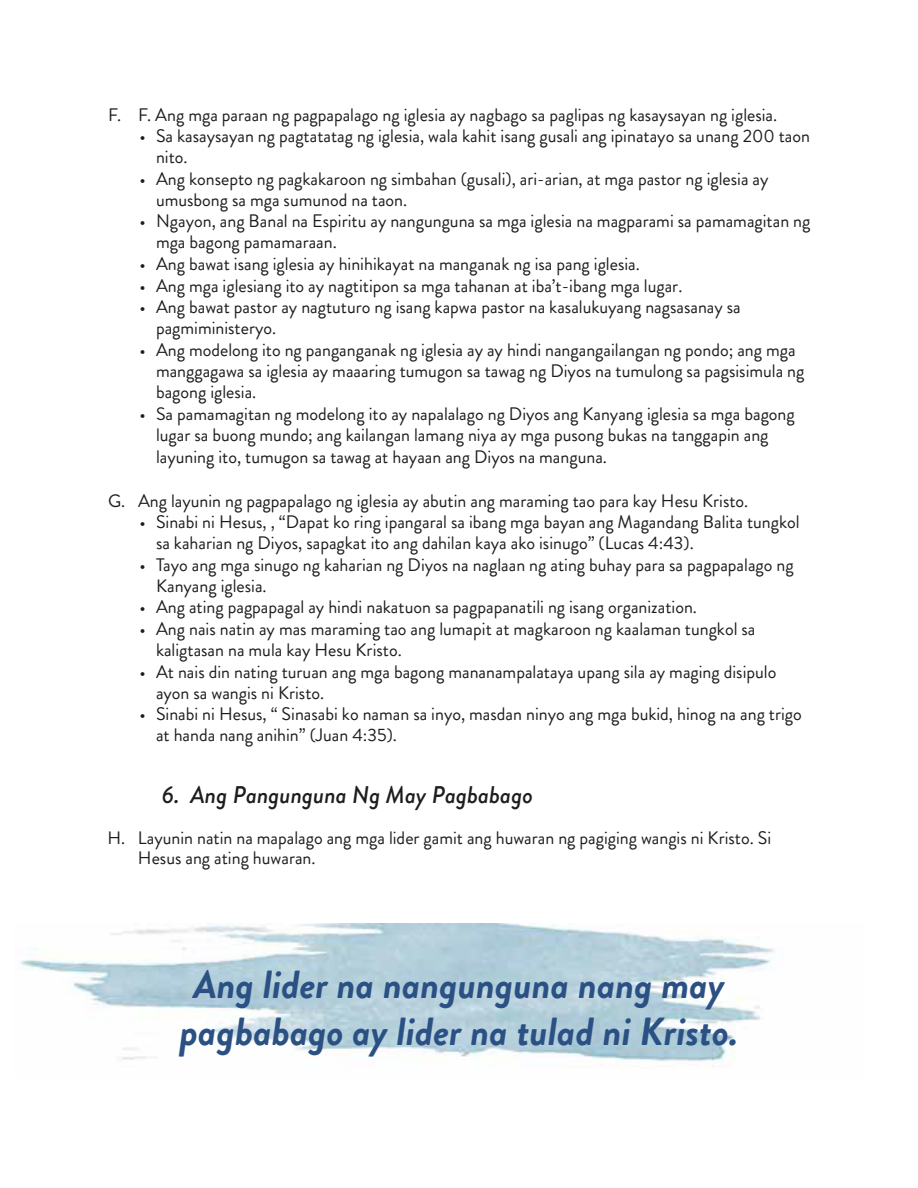
<style>
.page{position:relative;width:918px;height:1188px;background:#fff}
.page>*{position:absolute;margin:0;border:0;box-sizing:border-box;transform-origin:0 0}
.t1{font:39px/46.8px "Brandon Grotesque Bold Italic 2";color:#2b5184;text-align:center}
.t2{font:italic 500 24px "Brandon Grotesque";color:#1d1d1b}
.t3{font:18px/21px "Brandon Grotesque";color:#1d1d1b}
.s1{font-family:"Brandon Grotesque Regular 2"}
.s2{font-family:"Brandon Grotesque";font-weight:700;font-style:italic}
</style>
<div class="page">
<img style="left:20px;top:924px;width:755px;height:143px">
<p class="t3" style="left:108px;top:104px;width:671px">F. F. Ang mga paraan ng pagpapalago ng iglesia ay nagbago sa paglipas ng kasaysayan ng iglesia.</p>
<p class="t3" style="left:156px;top:126px;width:656px;text-indent:-17px">• Sa kasaysayan ng pagtatatag ng iglesia, wala kahit isang gusali ang ipinatayo sa unang 200 taon nito.</p>
<p class="t3" style="left:156px;top:168px;width:614px;text-indent:-17px">• Ang konsepto ng pagkakaroon ng simbahan (gusali), ari-arian, at mga pastor ng iglesia ay umusbong sa mga sumunod na taon.</p>
<p class="t3" style="left:156px;top:211px;width:656px;text-indent:-17px">• Ngayon, ang Banal na Espiritu ay nangunguna sa mga iglesia na magparami sa pamamagitan ng mga bagong pamamaraan.</p>
<p class="t3" style="left:140px;top:254px;width:502px">• Ang bawat isang iglesia ay hinihikayat na manganak ng isa pang iglesia.</p>
<p class="t3" style="left:140px;top:275px;width:544px">• Ang mga iglesiang ito ay nagtitipon sa mga tahanan at iba’t-ibang mga lugar.</p>
<p class="t3" style="left:156px;top:297px;width:586px;text-indent:-17px">• Ang bawat pastor ay nagtuturo ng isang kapwa pastor na kasalukuyang nagsasanay sa pagmiministeryo.</p>
<p class="t3" style="left:156px;top:339px;width:650px;text-indent:-17px">• Ang modelong ito ng panganganak ng iglesia ay ay hindi nangangailangan ng pondo; ang mga manggagawa sa iglesia ay maaaring tumugon sa tawag ng Diyos na tumulong sa pagsisimula ng bagong iglesia.</p>
<p class="t3" style="left:156px;top:403px;width:640px;text-indent:-17px">• <span class="s1">Sa pamamagitan ng</span> modelong ito ay <span class="s1">napalalago ng</span> Diyos ang Kanyang iglesia sa mga bagong lugar sa buong mundo; ang kailangan lamang niya ay mga pusong bukas na tanggapin ang layuning ito, tumugon sa tawag at hayaan ang Diyos na manguna.</p>
<p class="t3" style="left:108px;top:490px;width:642px"><span class="s1">G.</span> Ang layunin ng pagpapalago ng iglesia ay abutin ang maraming tao para kay Hesu Kristo.</p>
<p class="t3" style="left:156px;top:512px;width:645px;text-indent:-17px">• Sinabi ni Hesus, , “Dapat ko ring ipangaral sa ibang mga bayan ang Magandang Balita tungkol sa kaharian ng Diyos, sapagkat ito ang dahilan kaya ako isinugo” (Lucas 4:43).</p>
<p class="t3" style="left:156px;top:554px;width:639px;text-indent:-17px">• Tayo ang mga sinugo ng kaharian ng Diyos na naglaan ng ating buhay para sa pagpapalago ng<br><span class="s1">K</span>anyang iglesia.</p>
<p class="t3" style="left:140px;top:597px;width:559px">• Ang ating pagpapagal ay hindi nakatuon sa pagpapanatili ng isang organization.</p>
<p class="t3" style="left:156px;top:619px;width:601px;text-indent:-17px">• Ang nais natin ay mas maraming tao ang lumapit at magkaroon ng kaalaman tungkol sa kaligtasan na mula kay Hesu Kristo.</p>
<p class="t3" style="left:156px;top:661px;width:622px;text-indent:-17px">• At nais <span class="s1">din</span> natin<span class="s1">g</span> turuan ang mga bagong mananampalataya upang sila ay maging disipulo ayon sa wangis ni Kristo.</p>
<p class="t3" style="left:156px;top:704px;width:647px;text-indent:-17px">• Sinabi ni Hesus, “ Sinasabi ko naman sa inyo, masdan ninyo ang mga bukid, hinog na ang trigo at handa nang anihin” (Juan 4:35).</p>
<h2 class="t2" style="left:162px;top:779px;width:372px">6. Ang Pangunguna Ng May Pagbabago</h2>
<p class="t3" style="left:138px;top:828px;width:635px;line-height:19.6px;text-indent:-30px"><span class="s1">H.</span> Layunin natin na mapalago ang mga lider gamit ang huwaran ng pagiging wangis ni Kristo. Si<br>Hesus ang ating huwaran.</p>
<h1 class="t1" style="left:180px;top:962px;width:560px">Ang lider na nangunguna n<span class="s2">ang</span> may pagbabago ay lider na tulad ni Kristo.</h1>
</div>
